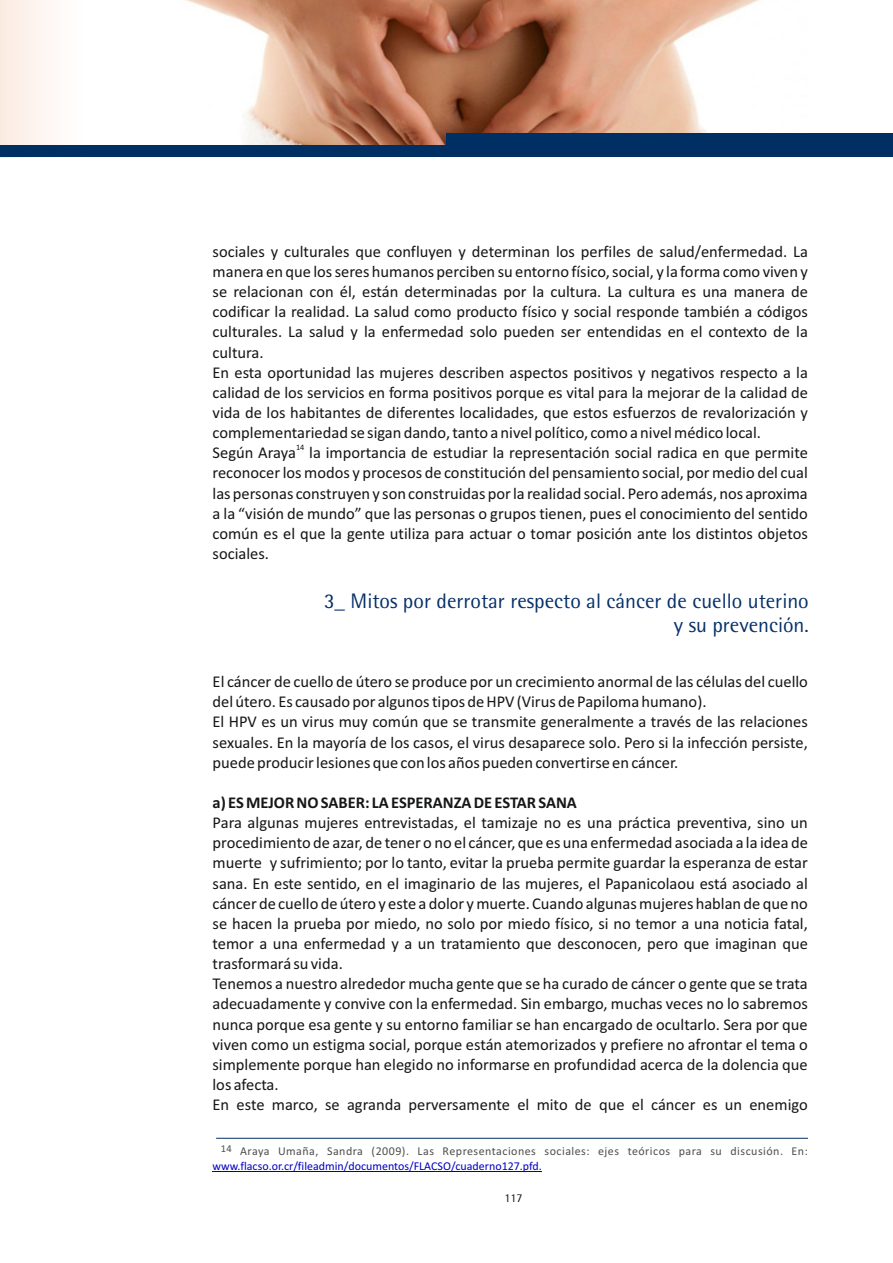
<style>
.page{position:relative;width:893px;height:1263px;background:#fff}
.page>*{position:absolute;margin:0;border:0;box-sizing:border-box;transform-origin:0 0}
.t1{font:300 21px/24.5px "Rotis Semi Sans";color:#063068;text-align:right}
.t2{font:16.5px/20.1px "Calibri";color:#151616}
.t3{font:700 16.5px "Calibri";color:#151616}
.t4{font:12px/14.7px "Calibri";letter-spacing:.03em;color:#4e4e4d}
.t5{font:300 12px "Rotis Semi Sans";color:#151616}
.t6{font:8.25px "Calibri";color:#151616}
.s1{color:#0000c4}
</style>
<div class="page">
<img style="left:184px;top:0;width:576px;height:145px">
<hr style="left:213px;top:1171px;width:329px;height:1px;background:#0000c4">
<hr style="left:216px;top:1138px;width:592px;height:1px;background:#002f64">
<div style="left:446px;top:133px;width:447px;height:24px;background:#002f64"></div>
<div style="left:0;top:145px;width:446px;height:12px;background:#002f64"></div>
<p class="t2" style="left:213px;top:243px;width:597px">sociales y culturales que confluyen y determinan los perfiles de salud/enfermedad. La manera en que los seres humanos perciben su entorno físico, social, y la forma como viven y se relacionan con él, están determinadas por la cultura. La cultura es una manera de codificar la realidad. La salud como producto físico y social responde también a códigos culturales. La salud y la enfermedad solo pueden ser entendidas en el contexto de la cultura.<br>En esta oportunidad las mujeres describen aspectos positivos y negativos respecto a la calidad de los servicios en forma positivos porque es vital para la mejorar de la calidad de vida de los habitantes de diferentes localidades, que estos esfuerzos de revalorización y complementariedad se sigan dando, tanto a nivel político, como a nivel médico local.</p>
<p class="t6" style="left:296px;top:444px;width:10px">14</p>
<p class="t2" style="left:213px;top:444px;width:597px;text-align:justify">Según Araya la importancia de estudiar la representación social radica en que permite reconocer los modos y procesos de constitución del pensamiento social, por medio del cual las personas construyen y son construidas por la realidad social. Pero además, nos aproxima a la “visión de mundo” que las personas o grupos tienen, pues el conocimiento del sentido común es el que la gente utiliza para actuar o tomar posición ante los distintos objetos sociales.</p>
<p class="t1" style="left:324px;top:590px;width:486px">3_ Mitos por derrotar respecto al cáncer de cuello uterino y su prevención.</p>
<p class="t2" style="left:213px;top:673px;width:597px">El cáncer de cuello de útero se produce por un crecimiento anormal de las células del cuello del útero. Es causado por algunos tipos de HPV (Virus de Papiloma humano).<br>El HPV es un virus muy común que se transmite generalmente a través de las relaciones sexuales. En la mayoría de los casos, el virus desaparece solo. Pero si la infección persiste, puede producir lesiones que con los años pueden convertirse en cáncer.</p>
<p class="t3" style="left:213px;top:796px;width:366px">a) ES MEJOR NO SABER: LA ESPERANZA DE ESTAR SANA</p>
<p class="t2" style="left:213px;top:814px;width:597px">Para algunas mujeres entrevistadas, el tamizaje no es una práctica preventiva, sino un procedimiento de azar, de tener o no el cáncer, que es una enfermedad asociada a la idea de muerte y sufrimiento; por lo tanto, evitar la prueba permite guardar la esperanza de estar sana. En este sentido, en el imaginario de las mujeres, el Papanicolaou está asociado al cáncer de cuello de útero y este a dolor y muerte. Cuando algunas mujeres hablan de que no se hacen la prueba por miedo, no solo por miedo físico, si no temor a una noticia fatal, temor a una enfermedad y a un tratamiento que desconocen, pero que imaginan que trasformará su vida.<br>Tenemos a nuestro alrededor mucha gente que se ha curado de cáncer o gente que se trata adecuadamente y convive con la enfermedad. Sin embargo, muchas veces no lo sabremos nunca porque esa gente y su entorno familiar se han encargado de ocultarlo. Sera por que viven como un estigma social, porque están atemorizados y prefiere no afrontar el tema o simplemente porque han elegido no informarse en profundidad acerca de la dolencia que los afecta.<br>En este marco, se agranda perversamente el mito de que el cáncer es un enemigo</p>
<p class="t4" style="left:213px;top:1145px;width:597px;text-indent:8px"><sup>14</sup> Araya Umaña, Sandra (2009). Las Representaciones sociales: ejes teóricos para su discusión. En: <span class="s1">www.flacso.or.cr/fileadmin/documentos/FLACSO/cuaderno127.pfd.</span></p>
<p class="t5" style="left:504px;top:1193px;width:20px">117</p>
</div>
